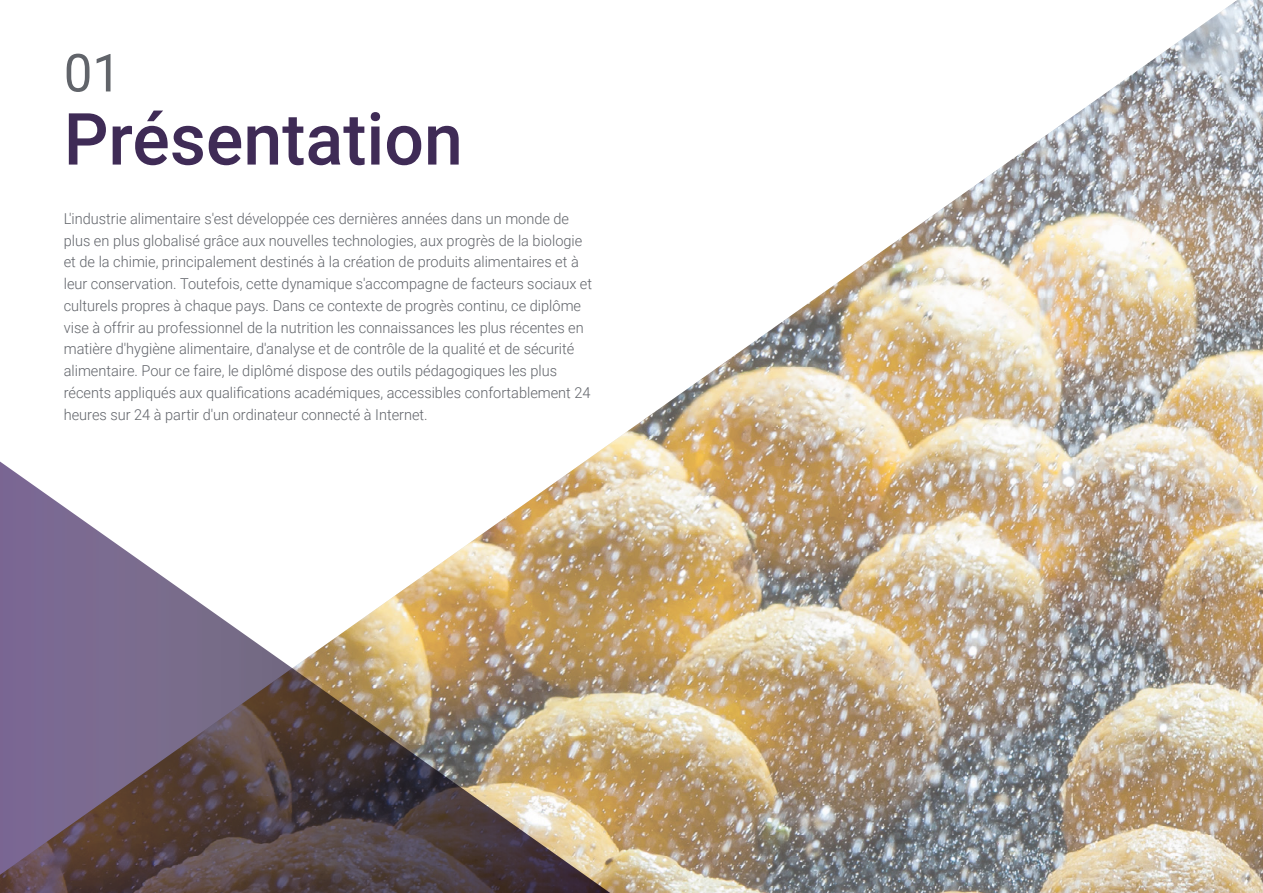
<style>
.page{position:relative;width:1263px;height:893px;background:#fff}
.page>*{position:absolute;margin:0;border:0;box-sizing:border-box;transform-origin:0 0}
.t1{font:500 72px "Roboto";color:#3f2b56}
.t2{font:52.5px "Roboto";color:#61646a}
.t3{font:300 15px/21.8px "Roboto";color:#61646a}
</style>
<div class="page">
<img style="left:607px;top:0;width:656px;height:893px">
<img style="left:0;top:446px;width:640px;height:447px">
<h2 class="t2" style="left:64px;top:36px;width:59px">01</h2>
<h1 class="t1" style="left:64px;top:89px;width:401px">Présentation</h1>
<p class="t3" style="left:64px;top:207px;width:530px">L'industrie alimentaire s'est développée ces dernières années dans un monde de plus en plus globalisé grâce aux nouvelles technologies, aux progrès de la biologie et de la chimie, principalement destinés à la création de produits alimentaires et à leur conservation. Toutefois, cette dynamique s'accompagne de facteurs sociaux et culturels propres à chaque pays. Dans ce contexte de progrès continu, ce diplôme vise à offrir au professionnel de la nutrition les connaissances les plus récentes en matière d'hygiène alimentaire, d'analyse et de contrôle de la qualité et de sécurité alimentaire. Pour ce faire, le diplômé dispose des outils pédagogiques les plus récents appliqués aux qualifications académiques, accessibles confortablement 24 heures sur 24 à partir d'un ordinateur connecté à Internet.</p>
</div>
